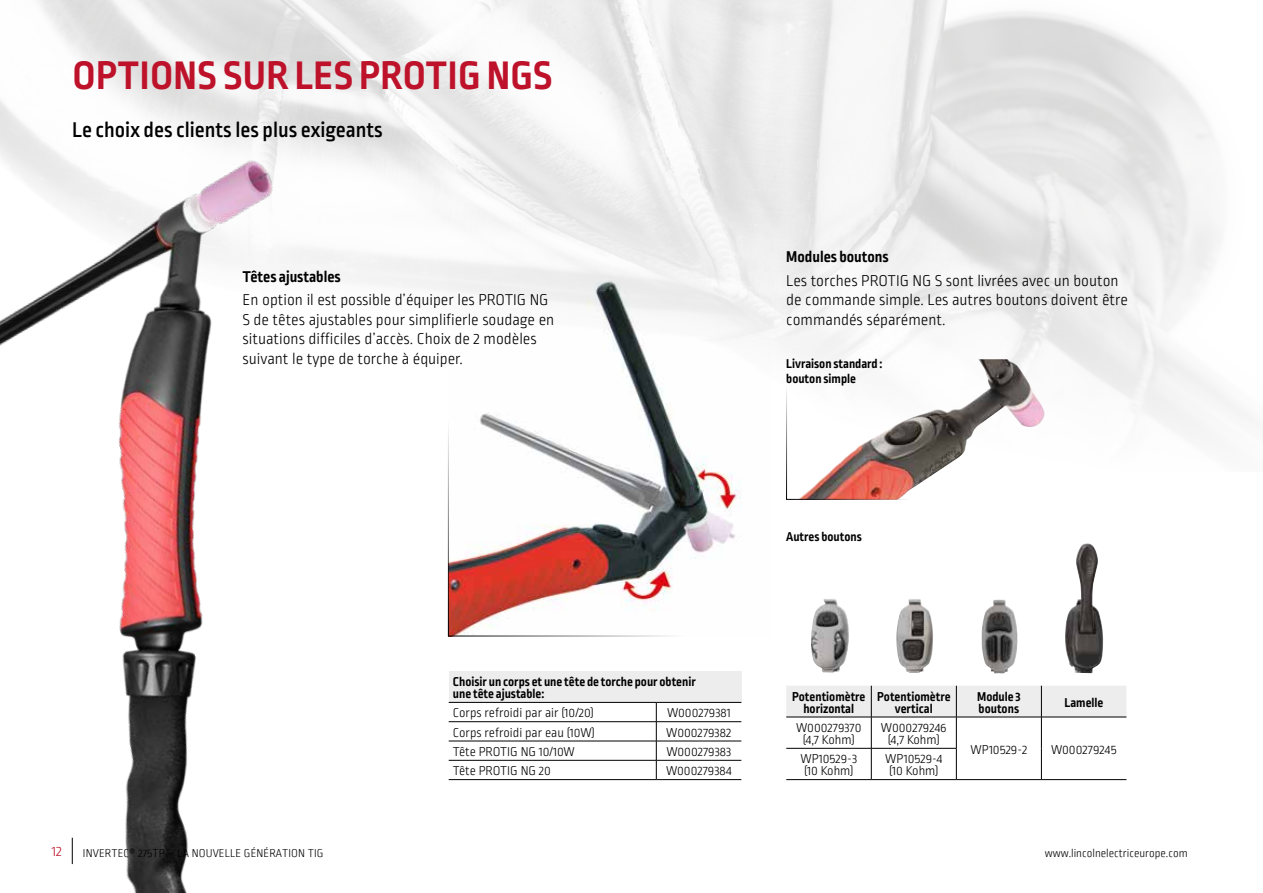
<style>
.page{position:relative;width:1263px;height:893px;background:#fff}
.page>*{position:absolute;margin:0;border:0;box-sizing:border-box;transform-origin:0 0}
.t1{font:700 42px "Ropa Sans Pro";letter-spacing:.01em;color:#bd122a}
.t2{font:500 22.5px "Ropa Sans Pro";color:#000}
.t3{font:300 16.5px/19.5px "Ropa Sans Pro";color:#000}
.t4{font:700 16.5px "Ropa Sans Pro";color:#000}
.t5{font:300 15px "Ropa Sans PTT";color:#bd122a}
.t6{font:300 13.5px/12px "Ropa Sans Pro";color:#000;text-align:center}
.t7{font:700 13.5px/12px "Ropa Sans Pro";color:#000}
.t8{font:300 12px "Ropa Sans PTT";letter-spacing:.005em;color:#000}
</style>
<div class="page">
<div style="left:786px;top:686px;width:340px;height:31px;background:#ededed"></div>
<hr style="left:871px;top:686px;width:1px;height:31px;background:#000">
<hr style="left:956px;top:686px;width:1px;height:31px;background:#000">
<hr style="left:1041px;top:686px;width:1px;height:31px;background:#000">
<hr style="left:786px;top:717px;width:85px;height:1px;background:#000">
<hr style="left:871px;top:717px;width:85px;height:1px;background:#000">
<hr style="left:871px;top:717px;width:1px;height:31px;background:#000">
<hr style="left:956px;top:717px;width:85px;height:1px;background:#000">
<hr style="left:956px;top:717px;width:1px;height:31px;background:#000">
<hr style="left:1041px;top:717px;width:85px;height:1px;background:#000">
<hr style="left:1041px;top:717px;width:1px;height:31px;background:#000">
<hr style="left:786px;top:748px;width:85px;height:1px;background:#000">
<hr style="left:871px;top:748px;width:85px;height:1px;background:#000">
<hr style="left:871px;top:748px;width:1px;height:31px;background:#000">
<hr style="left:956px;top:748px;width:1px;height:31px;background:#000">
<hr style="left:1041px;top:748px;width:1px;height:31px;background:#000">
<hr style="left:786px;top:779px;width:85px;height:1px;background:#000">
<hr style="left:871px;top:779px;width:85px;height:1px;background:#000">
<hr style="left:956px;top:779px;width:85px;height:1px;background:#000">
<hr style="left:1041px;top:779px;width:85px;height:1px;background:#000">
<img style="left:811px;top:599px;width:38px;height:74px">
<img style="left:896px;top:599px;width:37px;height:74px">
<img style="left:981px;top:599px;width:37px;height:74px">
<img style="left:1065px;top:543px;width:38px;height:130px">
<img style="left:800px;top:359px;width:245px;height:139px">
<img style="left:448px;top:267px;width:322px;height:367px">
<div style="left:449px;top:671px;width:292px;height:31px;background:#ededed"></div>
<hr style="left:449px;top:702px;width:207px;height:1px;background:#000">
<hr style="left:656px;top:702px;width:85px;height:1px;background:#000">
<hr style="left:449px;top:721px;width:207px;height:1px;background:#000">
<hr style="left:656px;top:721px;width:85px;height:1px;background:#000">
<hr style="left:449px;top:741px;width:207px;height:1px;background:#000">
<hr style="left:656px;top:741px;width:85px;height:1px;background:#000">
<hr style="left:449px;top:760px;width:207px;height:1px;background:#000">
<hr style="left:656px;top:760px;width:85px;height:1px;background:#000">
<svg style="left:656px;top:703px;width:1px;height:76px"></svg>
<hr style="left:449px;top:779px;width:207px;height:1px;background:#000">
<hr style="left:656px;top:779px;width:85px;height:1px;background:#000">
<img style="left:0;top:140px;width:357px;height:753px">
<svg style="left:72px;top:838px;width:1px;height:26px"></svg>
<h1 class="t1" style="left:72px;top:51px;width:482px">OPTIONS SUR LES PROTIG NGS</h1>
<h2 class="t2" style="left:72px;top:117px;width:312px">Le choix des clients les plus exigeants</h2>
<p class="t4" style="left:243px;top:267px;width:100px">Têtes ajustables</p>
<p class="t3" style="left:243px;top:291px;width:313px">En option il est possible d’équiper les PROTIG NG S de têtes ajustables pour simplifierle soudage en situations difficiles d’accès. Choix de 2 modèles suivant le type de torche à équiper.</p>
<p class="t4" style="left:786px;top:247px;width:104px">Modules boutons</p>
<p class="t3" style="left:786px;top:272px;width:343px">Les torches PROTIG NG S sont livrées avec un bouton de commande simple. Les autres boutons doivent être commandés séparément.</p>
<p class="t7" style="left:786px;top:357px;width:98px;line-height:15px">Livraison standard : bouton simple</p>
<p class="t7" style="left:453px;top:676px;width:244px">Choisir un corps et une tête de torche pour obtenir une tête ajustable:</p>
<p class="t6" style="left:453px;top:708px;width:142px">Corps refroidi par air (10/20)</p>
<p class="t6" style="left:667px;top:708px;width:65px">W000279381</p>
<p class="t6" style="left:453px;top:727px;width:143px">Corps refroidi par eau (10W)</p>
<p class="t6" style="left:666px;top:727px;width:67px">W000279382</p>
<p class="t6" style="left:453px;top:746px;width:123px">Tête PROTIG NG 10/10W</p>
<p class="t6" style="left:666px;top:746px;width:66px">W000279383</p>
<p class="t6" style="left:453px;top:766px;width:100px">Tête PROTIG NG 20</p>
<p class="t6" style="left:666px;top:766px;width:67px">W000279384</p>
<p class="t7" style="left:786px;top:531px;width:77px">Autres boutons</p>
<p class="t7" style="left:792px;top:691px;width:75px;text-align:center">Potentiomètre horizontal</p>
<p class="t7" style="left:877px;top:691px;width:75px;text-align:center">Potentiomètre vertical</p>
<p class="t7" style="left:977px;top:691px;width:45px">Module 3 boutons</p>
<p class="t7" style="left:1064px;top:697px;width:40px">Lamelle</p>
<p class="t6" style="left:796px;top:722px;width:67px">W000279370 (4,7 Kohm)</p>
<p class="t6" style="left:881px;top:722px;width:67px">W000279246 (4,7 Kohm)</p>
<p class="t6" style="left:970px;top:744px;width:58px">WP10529-2</p>
<p class="t6" style="left:1051px;top:744px;width:67px">W000279245</p>
<p class="t6" style="left:800px;top:754px;width:58px;text-align:left">WP10529-3 (10 Kohm)</p>
<p class="t6" style="left:885px;top:754px;width:59px;text-align:left">WP10529-4 (10 Kohm)</p>
<p class="t5" style="left:52px;top:843px;width:12px">12</p>
<p class="t8" style="left:83px;top:847px;width:242px">INVERTEC® 275TP – LA NOUVELLE GÉNÉRATION TIG</p>
<p class="t8" style="left:1045px;top:847px;width:144px">www.lincolnelectriceurope.com</p>
</div>
